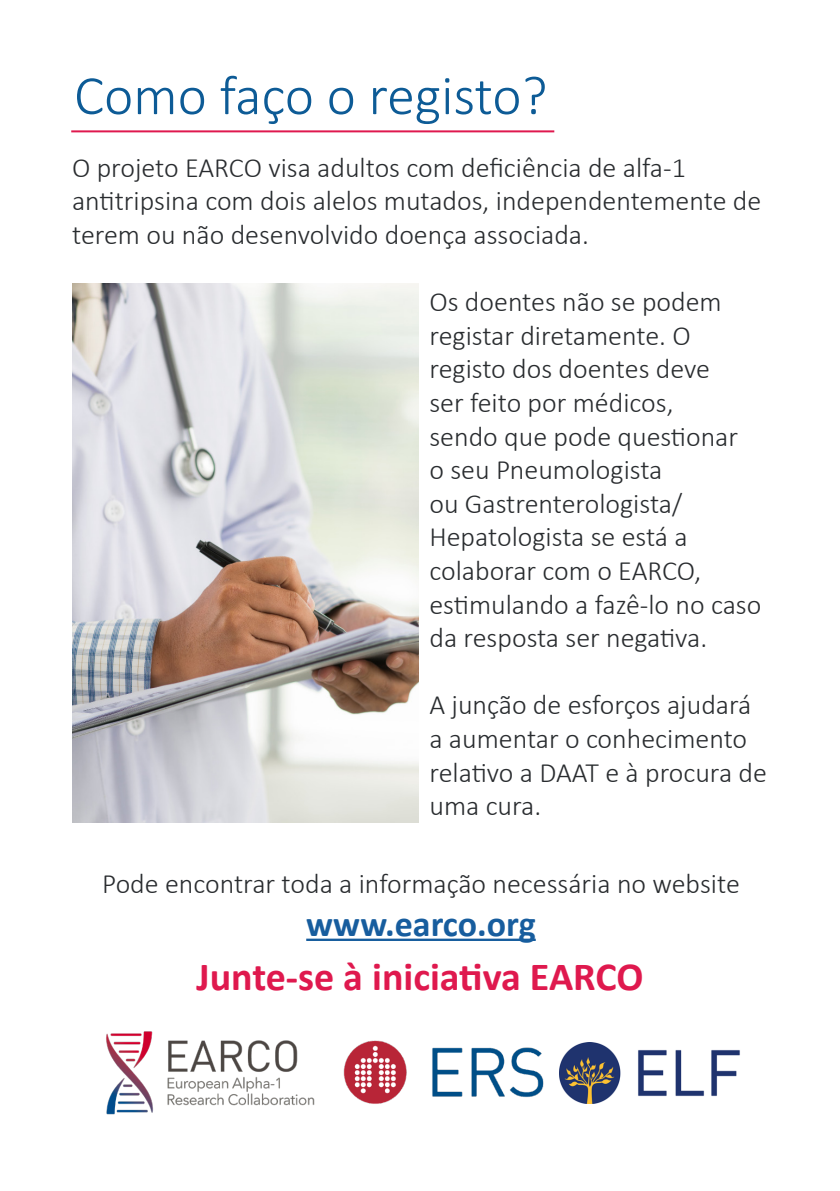
<style>
.page{position:relative;width:840px;height:1191px;background:#fff}
.page>*{position:absolute;margin:0;border:0;box-sizing:border-box;transform-origin:0 0}
.t1{font:300 56px "Calibri";color:#0d5b96}
.t2{font:700 40px "Calibri";color:#df194e}
.t3{font:700 36px "Calibri";color:#175d9e}
.t4{font:300 28px/33.6px "Calibri";color:#292c2f}
</style>
<div class="page">
<img style="left:72px;top:283px;width:346px;height:539px">
<hr style="left:71px;top:130px;width:483px;height:2px;background:#df194e">
<hr style="left:306px;top:938px;width:229px;height:3px;background:#175d9e">
<img style="left:559px;top:1042px;width:181px;height:61px">
<img style="left:343px;top:1040px;width:201px;height:64px">
<img style="left:106px;top:1031px;width:209px;height:84px">
<p class="t1" style="left:74px;top:61px;width:474px">Como faço o registo?</p>
<p class="t4" style="left:72px;top:150px;width:690px">O projeto EARCO visa adultos com deficiência de alfa-1 antitripsina com dois alelos mutados, independentemente de terem ou não desenvolvido doença associada.</p>
<p class="t4" style="left:429px;top:285px;width:333px">Os doentes não se podem registar diretamente. O registo dos doentes deve<br>ser feito por médicos,<br>sendo que pode questionar<br>o seu Pneumologista<br>ou Gastrenterologista/<br>Hepatologista se está a colaborar com o EARCO, estimulando a fazê-lo no caso da resposta ser negativa.</p>
<p class="t4" style="left:429px;top:688px;width:339px">A junção de esforços ajudará a aumentar o conhecimento relativo a DAAT e à procura de uma cura.</p>
<p class="t4" style="left:102px;top:866px;width:639px">Pode encontrar toda a informação necessária no website</p>
<p class="t3" style="left:306px;top:898px;width:231px">www.earco.org</p>
<p class="t2" style="left:196px;top:948px;width:448px">Junte-se à iniciativa EARCO</p>
</div>
